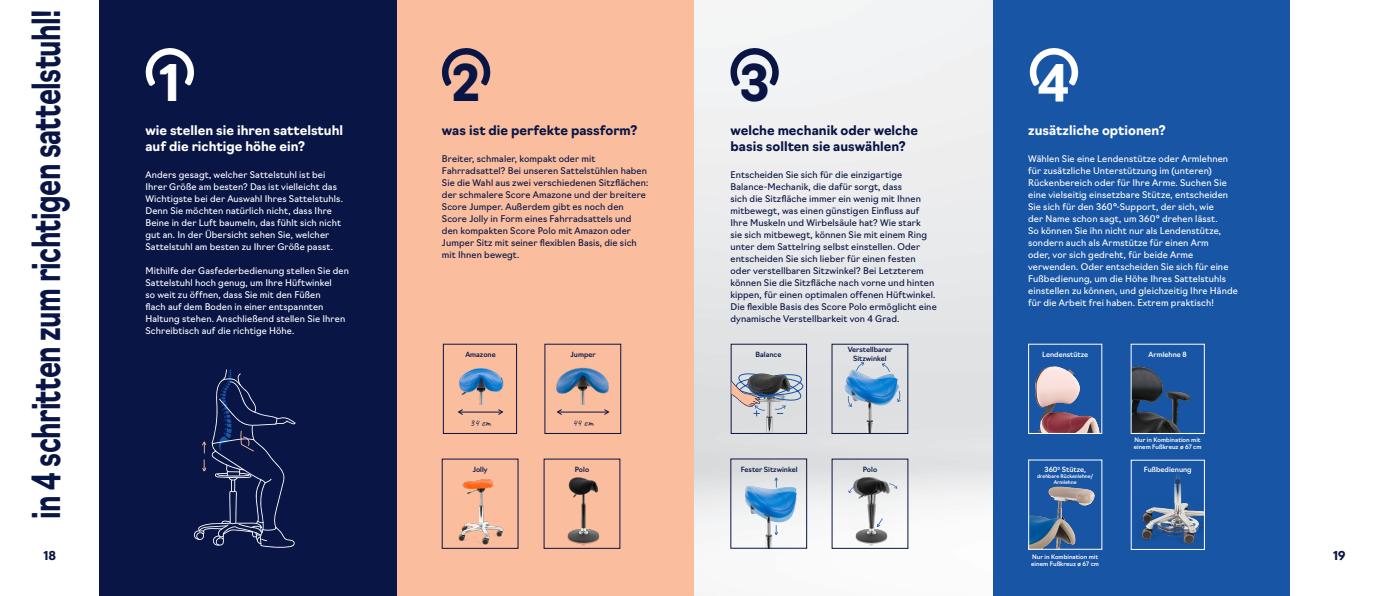
<style>
.page{position:relative;width:1389px;height:596px;background:#fff}
.page>*{position:absolute;margin:0;border:0;box-sizing:border-box;transform-origin:0 0}
.t1{font:700 49.2px "Navigo";color:#fff}
.t2{font:700 49.2px "Navigo";color:#081545}
.t3{font:700 38px "Navigo";letter-spacing:-.02em;color:#081545;scale:.72 1}
.t4{font:700 13px/15.6px "Navigo";color:#081545}
.t5{font:700 13px/15.6px "Navigo";color:#fff}
.t6{font:700 12px "Navigo";color:#081545}
.t7{font:10px "Caveat";color:#081545}
.t8{font:9px/12px "Navigo";letter-spacing:.01em;color:#fff}
.t9{font:9px/12px "Navigo";letter-spacing:.01em;color:#081545}
.t10{font:500 7px/8.4px "Navigo";color:#081545;text-align:center}
.t11{font:500 7px "Navigo";color:#fff}
.t12{font:500 6px/7.2px "Navigo";color:#fff}
.t13{font:500 5px/6px "Navigo";color:#fff;text-align:center}
</style>
<div class="page">
<div style="left:99px;top:0;width:298px;height:595px;background:#081545"></div>
<div style="left:397px;top:0;width:297px;height:595px;background:#fabd9e"></div>
<div style="left:991px;top:0;width:300px;height:595px;background:#1855a5"></div>
<img style="left:694px;top:0;width:298px;height:595px">
<div style="left:443px;top:344px;width:74px;height:89px;border:1px solid #081545"></div>
<img style="left:458px;top:479px;width:46px;height:66px">
<img style="left:567px;top:477px;width:33px;height:68px">
<img style="left:838px;top:369px;width:64px;height:62px">
<img style="left:737px;top:484px;width:63px;height:62px">
<img style="left:1035px;top:366px;width:65px;height:65px">
<div style="left:1028px;top:344px;width:74px;height:89px;border:1px solid #fff"></div>
<img style="left:1133px;top:366px;width:58px;height:65px">
<img style="left:1030px;top:486px;width:65px;height:61px">
<img style="left:1141px;top:473px;width:62px;height:72px">
<img style="left:846px;top:473px;width:48px;height:72px">
<svg style="left:442px;top:48px;width:49px;height:38px"></svg>
<svg style="left:145px;top:48px;width:49px;height:38px"></svg>
<svg style="left:730px;top:47px;width:49px;height:39px"></svg>
<svg style="left:1029px;top:48px;width:50px;height:38px"></svg>
<svg style="left:194px;top:369px;width:102px;height:178px"></svg>
<img style="left:742px;top:416px;width:52px;height:15px">
<img style="left:730px;top:360px;width:80px;height:26px">
<div style="left:1290px;top:0;width:99px;height:595px;background:#fff"></div>
<img style="left:458px;top:368px;width:46px;height:36px">
<img style="left:556px;top:367px;width:53px;height:37px">
<svg style="left:604px;top:409px;width:6px;height:6px"></svg>
<svg style="left:556px;top:409px;width:6px;height:6px"></svg>
<hr style="left:558px;top:411px;width:50px;height:1px;background:#081545">
<svg style="left:498px;top:409px;width:6px;height:6px"></svg>
<svg style="left:457px;top:409px;width:6px;height:6px"></svg>
<hr style="left:459px;top:411px;width:43px;height:1px;background:#081545">
<svg style="left:775px;top:524px;width:3px;height:11px"></svg>
<svg style="left:877px;top:517px;width:6px;height:9px"></svg>
<svg style="left:775px;top:477px;width:3px;height:10px"></svg>
<svg style="left:856px;top:361px;width:8px;height:10px"></svg>
<svg style="left:882px;top:363px;width:8px;height:9px"></svg>
<svg style="left:889px;top:483px;width:8px;height:5px"></svg>
<svg style="left:848px;top:486px;width:8px;height:6px"></svg>
<svg style="left:848px;top:395px;width:4px;height:11px"></svg>
<svg style="left:897px;top:390px;width:4px;height:12px"></svg>
<svg style="left:731px;top:371px;width:73px;height:45px;background:#a1a3ab"></svg>
<p class="t3" style="left:17px;top:519px;width:709px;rotate:-90deg">in 4 schritten zum richtigen sattelstuhl!</p>
<p class="t1" style="left:159px;top:45px;width:22px">1</p>
<p class="t2" style="left:452px;top:45px;width:30px">2</p>
<p class="t2" style="left:739px;top:45px;width:32px">3</p>
<p class="t1" style="left:1038px;top:45px;width:33px">4</p>
<p class="t5" style="left:145px;top:122px;width:199px">wie stellen sie ihren sattelstuhl auf die richtige höhe ein?</p>
<p class="t8" style="left:145px;top:167px;width:199px">Anders gesagt, welcher Sattelstuhl ist bei Ihrer Größe am besten? Das ist vielleicht das Wichtigste bei der Auswahl Ihres Sattelstuhls.<br>Denn Sie möchten natürlich nicht, dass Ihre Beine in der Luft baumeln, das fühlt sich nicht gut an. In der Übersicht sehen Sie, welcher Sattelstuhl am besten zu Ihrer Größe passt.</p>
<p class="t8" style="left:145px;top:263px;width:205px">Mithilfe der Gasfederbedienung stellen Sie den Sattelstuhl hoch genug, um Ihre Hüftwinkel<br>so weit zu öffnen, dass Sie mit den Füßen<br>flach auf dem Boden in einer entspannten Haltung stehen. Anschließend stellen Sie Ihren Schreibtisch auf die richtige Höhe.</p>
<p class="t4" style="left:442px;top:122px;width:197px">was ist die perfekte passform?</p>
<p class="t9" style="left:442px;top:152px;width:208px">Breiter, schmaler, kompakt oder mit Fahrradsattel? Bei unseren Sattelstühlen haben Sie die Wahl aus zwei verschiedenen Sitzflächen: der schmalere Score Amazone und der breitere Score Jumper. Außerdem gibt es noch den Score Jolly in Form eines Fahrradsattels und den kompakten Score Polo mit Amazon oder Jumper Sitz mit seiner flexiblen Basis, die sich mit Ihnen bewegt.</p>
<p class="t4" style="left:730px;top:122px;width:189px">welche mechanik oder welche basis sollten sie auswählen?</p>
<p class="t9" style="left:730px;top:167px;width:208px">Entscheiden Sie sich für die einzigartige Balance-Mechanik, die dafür sorgt, dass<br>sich die Sitzfläche immer ein wenig mit Ihnen mitbewegt, was einen günstigen Einfluss auf Ihre Muskeln und Wirbelsäule hat? Wie stark<br>sie sich mitbewegt, können Sie mit einem Ring unter dem Sattelring selbst einstellen. Oder entscheiden Sie sich lieber für einen festen oder verstellbaren Sitzwinkel? Bei Letzterem können Sie die Sitzfläche nach vorne und hinten kippen, für einen optimalen offenen Hüftwinkel.<br>Die flexible Basis des Score Polo ermöglicht eine dynamische Verstellbarkeit von 4 Grad.</p>
<p class="t5" style="left:1028px;top:122px;width:139px">zusätzliche optionen?</p>
<p class="t8" style="left:1028px;top:152px;width:211px">Wählen Sie eine Lendenstütze oder Armlehnen für zusätzliche Unterstützung im (unteren)<br>Rückenbereich oder für Ihre Arme. Suchen Sie eine vielseitig einsetzbare Stütze, entscheiden Sie sich für den 360°-Support, der sich, wie<br>der Name schon sagt, um 360° drehen lässt.<br>So können Sie ihn nicht nur als Lendenstütze, sondern auch als Armstütze für einen Arm<br>oder, vor sich gedreht, für beide Arme verwenden. Oder entscheiden Sie sich für eine Fußbedienung, um die Höhe Ihres Sattelstuhls einstellen zu können, und gleichzeitig Ihre Hände für die Arbeit frei haben. Extrem praktisch!</p>
<p class="t10" style="left:465px;top:349px;width:32px">Amazone</p>
<p class="t10" style="left:571px;top:349px;width:27px">Jumper</p>
<p class="t10" style="left:848px;top:345px;width:46px">Verstellbarer<br>Sitzwinkel</p>
<p class="t10" style="left:756px;top:349px;width:27px">Balance</p>
<p class="t11" style="left:1042px;top:348px;width:47px">Lendenstütze</p>
<p class="t11" style="left:1149px;top:348px;width:40px">Armlehne 8</p>
<p class="t7" style="left:470px;top:415px;width:22px">34 cm</p>
<p class="t7" style="left:572px;top:415px;width:22px">44 cm</p>
<p class="t12" style="left:1134px;top:435px;width:69px">Nur in Kombination mit einem Fußkreuz ø 67 cm</p>
<p class="t10" style="left:741px;top:464px;width:58px">Fester Sitzwinkel</p>
<p class="t10" style="left:473px;top:464px;width:16px">Jolly</p>
<p class="t10" style="left:575px;top:464px;width:16px">Polo</p>
<p class="t10" style="left:863px;top:464px;width:16px">Polo</p>
<p class="t11" style="left:1045px;top:463px;width:43px">360<sup>0</sup> Stütze,</p>
<p class="t13" style="left:1037px;top:472px;width:58px">drehbare Rückenlehne/<br>Armlehne</p>
<p class="t11" style="left:1144px;top:463px;width:49px">Fußbedienung</p>
<h3 class="t6" style="left:43px;top:545px;width:14px">18</h3>
<h3 class="t6" style="left:1333px;top:545px;width:14px">19</h3>
<p class="t12" style="left:1031px;top:552px;width:69px">Nur in Kombination mit einem Fußkreuz ø 67 cm</p>
</div>
